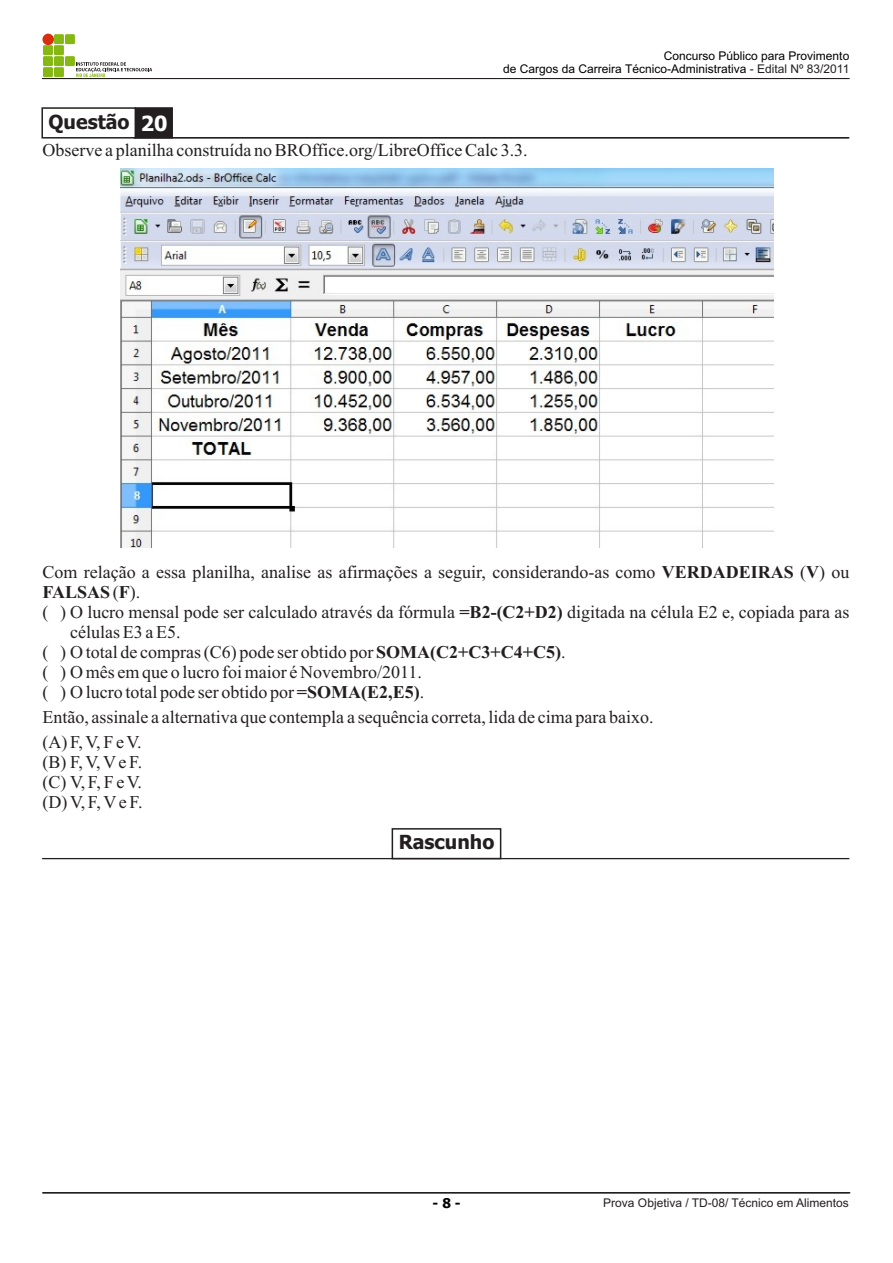
<style>
.page{position:relative;width:893px;height:1263px;background:#fff}
.page>*{position:absolute;margin:0;border:0;box-sizing:border-box;transform-origin:0 0}
.t1{font:700 19.5px "Tahoma";color:#231f20}
.t2{font:18px/20px "Times New Roman";color:#231f20}
.t3{font:700 18px "Times New Roman";color:#231f20}
.t4{font:700 13.5px "Tahoma";color:#000}
.t5{font:12px/13.4px "Arial";color:#000;text-align:right}
.t6{font:12px "Arial";color:#231f20}
.s1{color:#231f20}
.s2{font-size:21px;color:#fff}
.s3{font-weight:700}
.s4{font-weight:400}
</style>
<div class="page">
<div style="left:42px;top:1192px;width:808px;height:1px;border:1px solid #231f20"></div>
<div style="left:42px;top:78px;width:807px;height:1px;border:1px solid #231f20"></div>
<div style="left:43px;top:45px;width:10px;height:10px;background:#86b814"></div>
<div style="left:43px;top:56px;width:10px;height:10px;background:#86b814"></div>
<div style="left:43px;top:67px;width:10px;height:10px;background:#86b814"></div>
<div style="left:54px;top:34px;width:10px;height:10px;background:#86b814"></div>
<div style="left:54px;top:45px;width:10px;height:10px;background:#86b814"></div>
<div style="left:54px;top:56px;width:10px;height:10px;background:#86b814"></div>
<div style="left:65px;top:56px;width:10px;height:10px;background:#86b814"></div>
<div style="left:54px;top:67px;width:10px;height:10px;background:#86b814"></div>
<div style="left:65px;top:34px;width:10px;height:10px;background:#86b814"></div>
<div style="left:42px;top:34px;width:12px;height:11px;background:#d62e0f;border-radius:50%"></div>
<svg style="left:76px;top:62px;width:76px;height:15px"></svg>
<div style="left:41px;top:107px;width:95px;height:32px;border:2px solid #231f20"></div>
<svg style="left:134px;top:107px;width:39px;height:32px"></svg>
<div style="left:134px;top:137px;width:715px;height:1px;border:1px solid #231f20"></div>
<img style="left:120px;top:168px;width:654px;height:379px">
<div style="left:392px;top:828px;width:109px;height:31px;border:2px solid #231f20"></div>
<div style="left:42px;top:858px;width:807px;height:1px;border:1px solid #231f20"></div>
<p class="t5" style="left:503px;top:50px;width:348px">Concurso Público para Provimento<br>de Cargos da Carreira Técnico-Administrativa <span class="s1">- Edital Nº 83/2011</span></p>
<p class="t1" style="left:49px;top:114px;width:121px">Questão <span class="s2">20</span></p>
<p class="t2" style="left:42px;top:142px;width:487px">Observe a planilha construída no BROffice.org/LibreOffice Calc 3.3.</p>
<p class="t2" style="left:42px;top:564px;width:808px">Com relação a essa planilha, analise as afirmações a seguir, considerando-as como <span class="s3">VERDADEIRAS</span> (<span class="s3">V</span>) ou</p>
<p class="t3" style="left:42px;top:586px;width:99px">FALSAS <span class="s4">(</span>F<span class="s4">).</span></p>
<p class="t2" style="left:42px;top:604px;width:808px">( ) O lucro mensal pode ser calculado através da fórmula <span class="s3">=B2-(C2+D2)</span> digitada na célula E2 e, copiada para as</p>
<p class="t2" style="left:70px;top:624px;width:112px">células E3 a E5.</p>
<p class="t2" style="left:42px;top:644px;width:525px">( ) O total de compras (C6) pode ser obtido por <span class="s3">SOMA(C2+C3+C4+C5)</span>.</p>
<p class="t2" style="left:42px;top:664px;width:381px">( ) O mês em que o lucro foi maior é Novembro/2011.</p>
<p class="t2" style="left:42px;top:684px;width:383px">( ) O lucro total pode ser obtido por <span class="s3">=SOMA(E2,E5)</span>.</p>
<p class="t2" style="left:42px;top:706px;width:613px;line-height:24.9px">Então, assinale a alternativa que contempla a sequência correta, lida de cima para baixo. (A) F, V, F e V.</p>
<p class="t2" style="left:42px;top:753px;width:102px;text-align:justify">(B) F, V, Ve F. (C) V, F, F e V. (D) V, F, Ve F.</p>
<p class="t1" style="left:399px;top:834px;width:97px">Rascunho</p>
<p class="t4" style="left:433px;top:1198px;width:30px">- 8 -</p>
<p class="t6" style="left:603px;top:1199px;width:247px">Prova Objetiva / TD-08/ Técnico em Alimentos</p>
</div>
